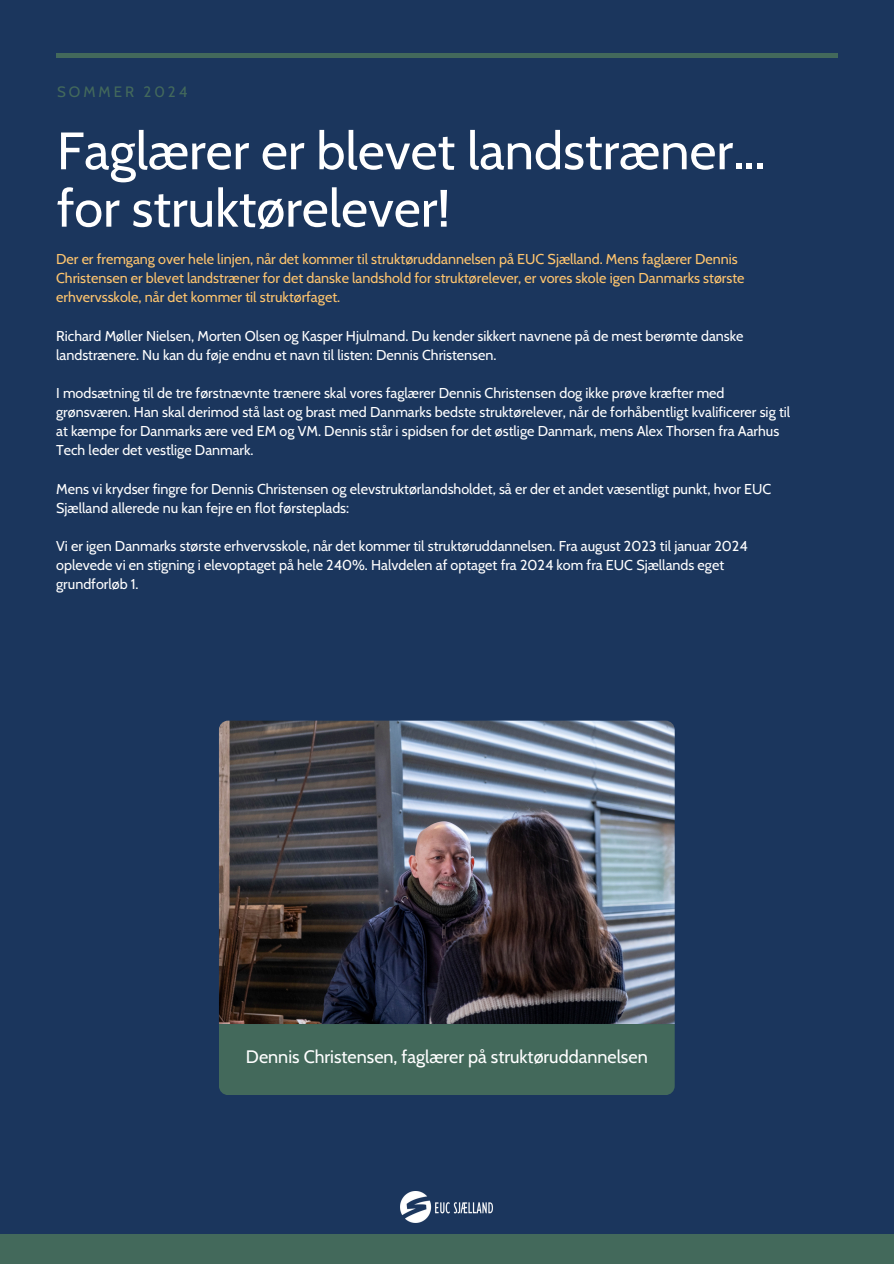
<style>
.page{position:relative;width:894px;height:1264px;background:#fff}
.page>*{position:absolute;margin:0;border:0;box-sizing:border-box;transform-origin:0 0}
.t1{font:52.5px/57.3px "Cabin";color:#fff}
.t2{font:18px "Cabin";color:#fff}
.t3{font:15px "Cabin";letter-spacing:.2em;color:#43695b}
.t4{font:14.25px/19.2px "Cabin";color:#fff}
.t5{font:14.25px/19.2px "Cabin";color:#ffc56e}
</style>
<div class="page">
<div style="left:0;top:0;width:893px;height:1263px;background:#1b365d"></div>
<div style="left:0;top:1234px;width:893px;height:29px;background:#43695b"></div>
<div style="left:56px;top:53px;width:781px;height:5px;background:#43695b"></div>
<div style="left:219px;top:1024px;width:455px;height:71px;background:#43695b"></div>
<img style="left:219px;top:720px;width:455px;height:303px">
<img style="left:401px;top:1191px;width:91px;height:31px">
<h3 class="t3" style="left:57px;top:82px;width:132px">SOMMER 2024</h3>
<h1 class="t1" style="left:57px;top:122px;width:710px">Faglærer er blevet landstræner... for struktørelever!</h1>
<p class="t5" style="left:56px;top:249px;width:689px">Der er fremgang over hele linjen, når det kommer til struktøruddannelsen på EUC Sjælland. Mens faglærer Dennis<br>Christensen er blevet landstræner for det danske landshold for struktørelever, er vores skole igen Danmarks største erhvervsskole, når det kommer til struktørfaget.</p>
<p class="t4" style="left:56px;top:326px;width:688px">Richard Møller Nielsen, Morten Olsen og Kasper Hjulmand. Du kender sikkert navnene på de mest berømte danske landstrænere. Nu kan du føje endnu et navn til listen: Dennis Christensen.</p>
<p class="t4" style="left:56px;top:383px;width:735px">I modsætning til de tre førstnævnte trænere skal vores faglærer Dennis Christensen dog ikke prøve kræfter med grønsværen. Han skal derimod stå last og brast med Danmarks bedste struktørelever, når de forhåbentligt kvalificerer sig til at kæmpe for Danmarks ære ved EM og VM. Dennis står i spidsen for det østlige Danmark, mens Alex Thorsen fra Aarhus Tech leder det vestlige Danmark.</p>
<p class="t4" style="left:56px;top:479px;width:716px">Mens vi krydser fingre for Dennis Christensen og elevstruktørlandsholdet, så er der et andet væsentligt punkt, hvor EUC<br>Sjælland allerede nu kan fejre en flot førsteplads:</p>
<p class="t4" style="left:56px;top:536px;width:692px">Vi er igen Danmarks største erhvervsskole, når det kommer til struktøruddannelsen. Fra august 2023 til januar 2024 oplevede vi en stigning i elevoptaget på hele 240%. Halvdelen af optaget fra 2024 kom fra EUC Sjællands eget grundforløb 1.</p>
<h2 class="t2" style="left:246px;top:1045px;width:403px">Dennis Christensen, faglærer på struktøruddannelsen</h2>
</div>
